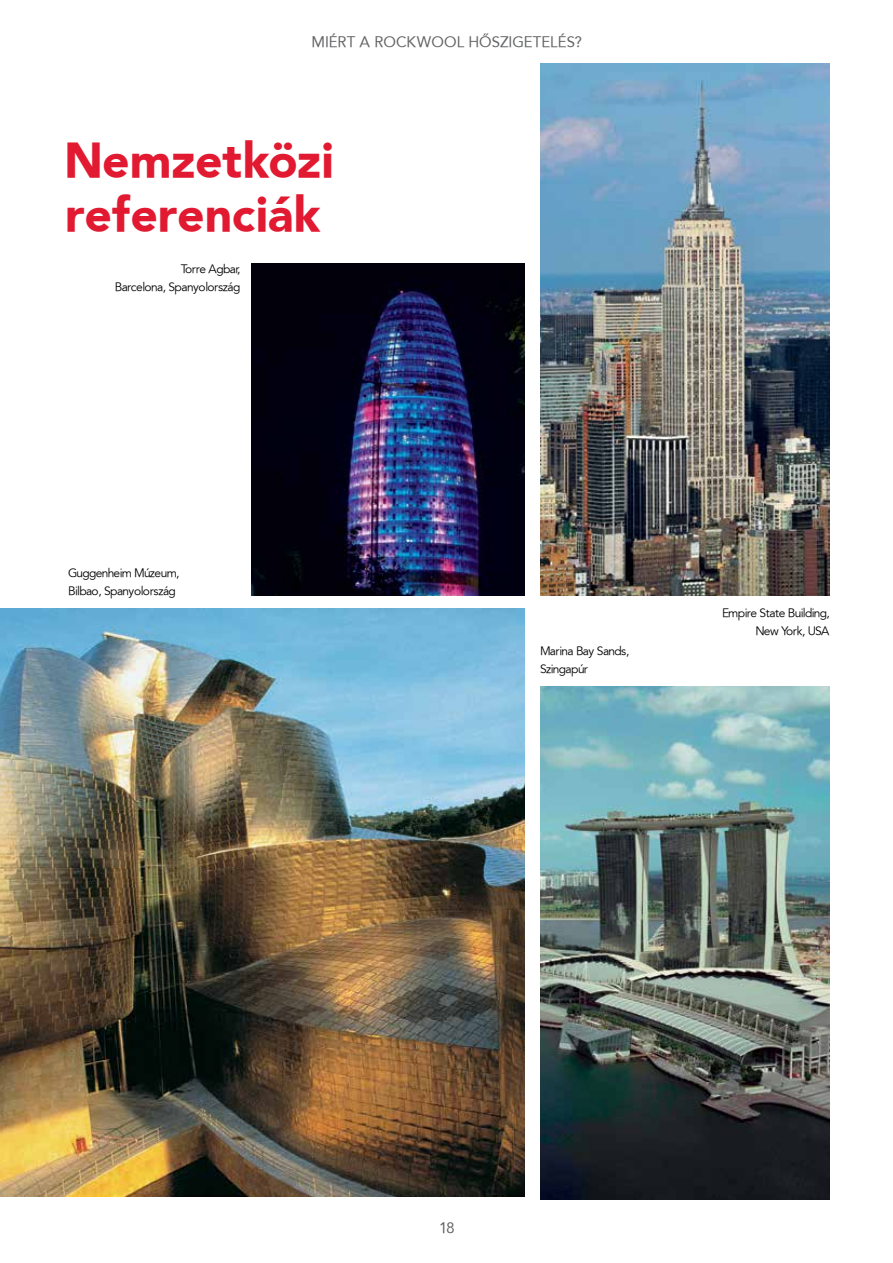
<style>
.page{position:relative;width:893px;height:1263px;background:#fff}
.page>*{position:absolute;margin:0;border:0;box-sizing:border-box;transform-origin:0 0}
.t1{font:48px/54px "Avenir Blk PFL";letter-spacing:.005em;color:#e11931}
.t2{font:15px "Avenir PFL";letter-spacing:.05em;color:#636466}
.t3{font:12px/18px "Avenir Bk PFL";color:#000}
</style>
<div class="page">
<img style="left:251px;top:264px;width:273px;height:331px">
<img style="left:0;top:608px;width:524px;height:589px">
<img style="left:540px;top:686px;width:289px;height:513px">
<img style="left:540px;top:64px;width:289px;height:531px">
<p class="t2" style="left:312px;top:32px;width:271px">MIÉRT A ROCKWOOL HŐSZIGETELÉS?</p>
<h1 class="t1" style="left:64px;top:132px;width:271px">Nemzetközi referenciák</h1>
<p class="t3" style="left:115px;top:260px;width:126px;text-align:right">Torre Agbar,<br>Barcelona, Spanyolország</p>
<p class="t3" style="left:68px;top:564px;width:112px">Guggenheim Múzeum,<br>Bilbao, Spanyolország</p>
<p class="t3" style="left:540px;top:642px;width:90px">Marina Bay Sands,<br>Szingapúr</p>
<p class="t3" style="left:722px;top:604px;width:109px;text-align:right">Empire State Building,<br>New York, USA</p>
<p class="t2" style="left:438px;top:1218px;width:18px">18</p>
</div>
